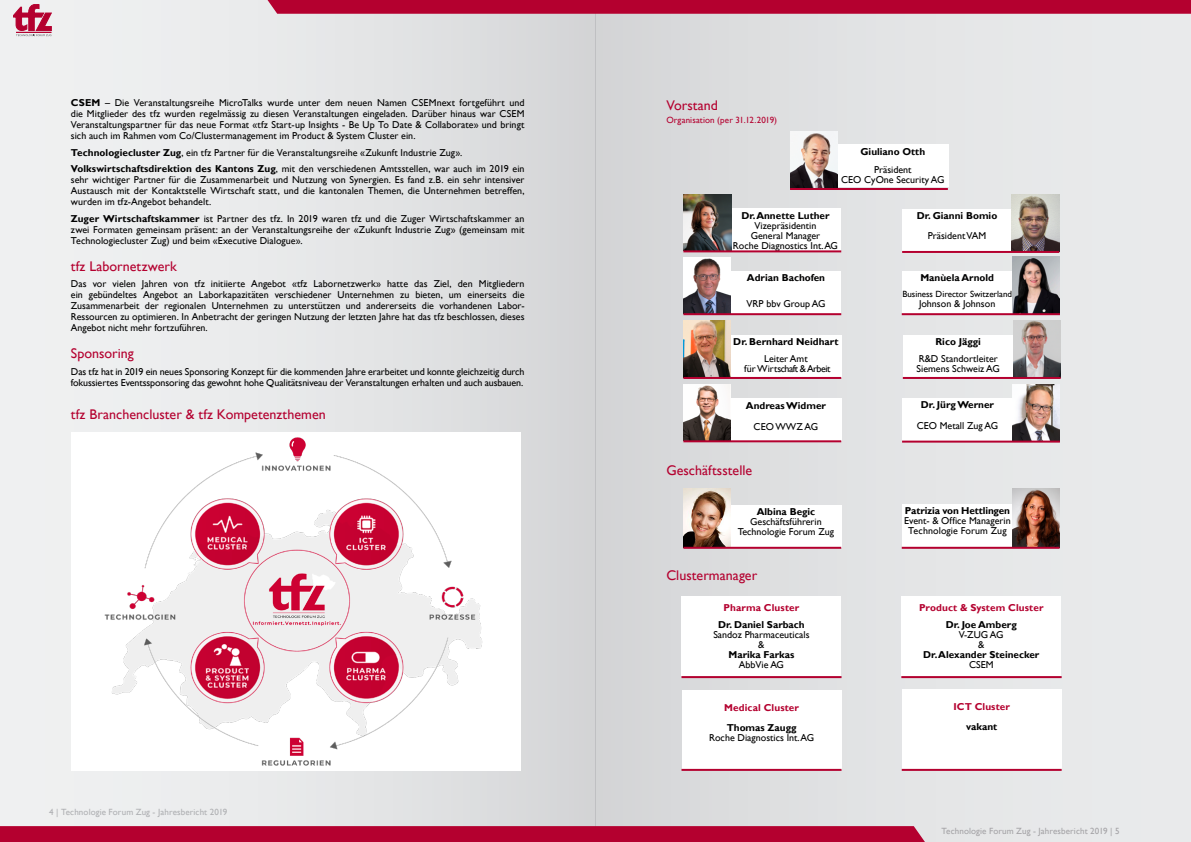
<style>
.page{position:relative;width:1191px;height:842px;background:#fff}
.page>*{position:absolute;margin:0;border:0;box-sizing:border-box;transform-origin:0 0}
.t1{font:14px "Gill Sans";letter-spacing:.005em;color:#b4002f}
.t2{font:10px/11px "Gill Sans";color:#000;text-align:center}
.t3{font:700 10px "Gill Sans";color:#000}
.t4{font:700 10px "Gill Sans";letter-spacing:.015em;color:#b4002f}
.t5{font:9px "Gill Sans";letter-spacing:.01em;color:#a4a3a6}
.t6{font:9px "Gill Sans";letter-spacing:.015em;color:#aeafb2}
.t7{font:9px "Gill Sans";letter-spacing:.015em;color:#b4002f}
.t8{font:9px "Gill Sans";color:#000}
.s1{font-weight:700}
</style>
<div class="page">
<div style="left:595px;top:0;width:596px;height:842px;background:linear-gradient(to right,#d6d6d8,#eceeee)"></div>
<div style="left:0;top:0;width:595px;height:842px;background:linear-gradient(to right,#f3f5f5,#d7d8da)"></div>
<svg style="left:13px;top:4px;width:38px;height:32px"></svg>
<hr style="left:16px;top:32px;width:35px;height:1px;background:#b4002f">
<svg style="left:0;top:826px;width:933px;height:16px"></svg>
<svg style="left:258px;top:0;width:933px;height:14px"></svg>
<div style="left:730px;top:505px;width:111px;height:43px;background:#fff"></div>
<img style="left:683px;top:488px;width:48px;height:59px">
<hr style="left:683px;top:547px;width:158px;height:2px;background:#b4002f">
<div style="left:902px;top:504px;width:111px;height:43px;background:#fff"></div>
<img style="left:1012px;top:489px;width:47px;height:58px">
<hr style="left:901px;top:547px;width:158px;height:2px;background:#b4002f">
<div style="left:730px;top:399px;width:111px;height:42px;background:#fff"></div>
<img style="left:683px;top:384px;width:47px;height:56px">
<hr style="left:683px;top:440px;width:158px;height:2px;background:#b4002f">
<div style="left:837px;top:145px;width:111px;height:42px;background:#fff"></div>
<img style="left:790px;top:132px;width:47px;height:56px">
<hr style="left:790px;top:188px;width:158px;height:2px;background:#b4002f">
<div style="left:730px;top:271px;width:111px;height:42px;background:#fff"></div>
<img style="left:683px;top:257px;width:47px;height:56px">
<hr style="left:683px;top:313px;width:158px;height:2px;background:#b4002f">
<div style="left:729px;top:209px;width:112px;height:42px;background:#fff"></div>
<img style="left:684px;top:194px;width:47px;height:56px">
<hr style="left:683px;top:250px;width:158px;height:2px;background:#b4002f">
<div style="left:901px;top:271px;width:111px;height:43px;background:#fff"></div>
<img style="left:1012px;top:256px;width:48px;height:57px">
<hr style="left:901px;top:313px;width:159px;height:2px;background:#b4002f">
<div style="left:902px;top:398px;width:111px;height:43px;background:#fff"></div>
<img style="left:1012px;top:384px;width:48px;height:57px">
<hr style="left:902px;top:441px;width:158px;height:2px;background:#b4002f">
<div style="left:730px;top:335px;width:111px;height:43px;background:#fff"></div>
<img style="left:683px;top:321px;width:47px;height:56px">
<hr style="left:683px;top:377px;width:158px;height:2px;background:#b4002f">
<div style="left:903px;top:335px;width:110px;height:42px;background:#fff"></div>
<img style="left:1013px;top:321px;width:47px;height:56px">
<hr style="left:903px;top:377px;width:157px;height:2px;background:#b4002f">
<div style="left:71px;top:432px;width:449px;height:339px;background:#fff"></div>
<img style="left:104px;top:437px;width:379px;height:329px">
<div style="left:681px;top:596px;width:160px;height:80px;background:#fff"></div>
<hr style="left:681px;top:676px;width:160px;height:2px;background:#b4002f">
<div style="left:681px;top:690px;width:160px;height:79px;background:#fff"></div>
<div style="left:901px;top:689px;width:160px;height:80px;background:#fff"></div>
<div style="left:901px;top:596px;width:160px;height:80px;background:#fff"></div>
<hr style="left:901px;top:676px;width:160px;height:2px;background:#b4002f">
<hr style="left:681px;top:769px;width:160px;height:2px;background:#b4002f">
<hr style="left:901px;top:769px;width:160px;height:2px;background:#b4002f">
<div style="left:902px;top:209px;width:110px;height:43px;background:#fff"></div>
<img style="left:1012px;top:195px;width:47px;height:56px">
<hr style="left:902px;top:251px;width:157px;height:2px;background:#b4002f">
<p class="t2" style="left:71px;top:97px;width:455px;text-align:justify"><span class="s1">CSEM</span> – Die Veranstaltungsreihe MicroTalks wurde unter dem neuen Namen CSEMnext fortgeführt und die Mitglieder des tfz wurden regelmässig zu diesen Veranstaltungen eingeladen. Darüber hinaus war CSEM Veranstaltungspartner für das neue Format «tfz Start-up Insights - Be Up To Date &amp; Collaborate» und bringt sich auch im Rahmen vom Co/Clustermanagement im Product &amp; System Cluster ein.</p>
<p class="t2" style="left:71px;top:144px;width:455px;line-height:16.7px;text-align:left"><span class="s1">Technologiecluster Zug</span>, ein tfz Partner für die Veranstaltungsreihe «Zukunft Industrie Zug».<br><span class="s1">Volkswirtschaftsdirektion des Kantons Zug</span>, mit den verschiedenen Amtsstellen, war auch im 2019 ein</p>
<p class="t2" style="left:71px;top:175px;width:455px;text-align:justify">sehr wichtiger Partner für die Zusammenarbeit und Nutzung von Synergien. Es fand z.B. ein sehr intensiver Austausch mit der Kontaktstelle Wirtschaft statt, und die kantonalen Themen, die Unternehmen betreffen, wurden im tfz-Angebot behandelt.</p>
<p class="t2" style="left:71px;top:213px;width:455px;text-align:justify"><span class="s1">Zuger Wirtschaftskammer</span> ist Partner des tfz. In 2019 waren tfz und die Zuger Wirtschaftskammer an zwei Formaten gemeinsam präsent: an der Veranstaltungsreihe der «Zukunft Industrie Zug» (gemeinsam mit Technologiecluster Zug) und beim «Executive Dialogue».</p>
<h1 class="t1" style="left:71px;top:258px;width:107px">tfz Labornetzwerk</h1>
<p class="t2" style="left:71px;top:279px;width:455px;text-align:justify">Das vor vielen Jahren von tfz initiierte Angebot «tfz Labornetzwerk» hatte das Ziel, den Mitgliedern ein gebündeltes Angebot an Laborkapazitäten verschiedener Unternehmen zu bieten, um einerseits die Zusammenarbeit der regionalen Unternehmen zu unterstützen und andererseits die vorhandenen Labor-Ressourcen zu optimieren. In Anbetracht der geringen Nutzung der letzten Jahre hat das tfz beschlossen, dieses Angebot nicht mehr fortzuführen.</p>
<h1 class="t1" style="left:71px;top:345px;width:64px">Sponsoring</h1>
<p class="t2" style="left:71px;top:366px;width:455px;text-align:left">Das tfz hat in 2019 ein neues Sponsoring Konzept für die kommenden Jahre erarbeitet und konnte gleichzeitig durch fokussiertes Eventssponsoring das gewohnt hohe Qualitätsniveau der Veranstaltungen erhalten und auch ausbauen.</p>
<h1 class="t1" style="left:71px;top:406px;width:256px">tfz Branchencluster &amp; tfz Kompetenzthemen</h1>
<p class="t6" style="left:49px;top:807px;width:180px">4 | Technologie Forum Zug - Jahresbericht 2019</p>
<h1 class="t1" style="left:666px;top:97px;width:53px">Vorstand</h1>
<p class="t7" style="left:666px;top:114px;width:112px">Organisation (per 31.12.2019)</p>
<p class="t3" style="left:860px;top:145px;width:66px">Giuliano Otth</p>
<p class="t2" style="left:841px;top:164px;width:105px;line-height:10px">Präsident<br>CEO CyOne Security AG</p>
<p class="t3" style="left:741px;top:209px;width:90px">Dr. Annette Luther</p>
<p class="t2" style="left:733px;top:220px;width:107px;line-height:10px">Vizepräsidentin<br>General Manager<br>Roche Diagnostics Int. AG</p>
<p class="t3" style="left:916px;top:210px;width:82px">Dr. Gianni Bomio</p>
<p class="t2" style="left:927px;top:230px;width:60px">Präsident VAM</p>
<p class="t3" style="left:747px;top:271px;width:80px">Adrian Bachofen</p>
<p class="t2" style="left:746px;top:298px;width:81px">VRP bbv Group AG</p>
<p class="t3" style="left:920px;top:272px;width:75px">Manùela Arnold</p>
<p class="t8" style="left:902px;top:289px;width:111px">Business Director Switzerland</p>
<p class="t2" style="left:919px;top:298px;width:78px">Johnson &amp; Johnson</p>
<p class="t3" style="left:733px;top:336px;width:107px">Dr. Bernhard Neidhart</p>
<p class="t2" style="left:744px;top:354px;width:88px;line-height:10px">Leiter Amt<br>für Wirtschaft &amp; Arbeit</p>
<p class="t3" style="left:935px;top:335px;width:47px">Rico Jäggi</p>
<p class="t2" style="left:916px;top:354px;width:85px;line-height:10px;text-align:left">R&amp;D Standortleiter<br>Siemens Schweiz AG</p>
<p class="t3" style="left:746px;top:399px;width:82px">Andreas Widmer</p>
<p class="t2" style="left:753px;top:421px;width:66px">CEO WWZ AG</p>
<p class="t3" style="left:921px;top:399px;width:75px">Dr. Jürg Werner</p>
<p class="t2" style="left:916px;top:421px;width:83px">CEO Metall Zug AG</p>
<h1 class="t1" style="left:666px;top:462px;width:87px">Geschäftsstelle</h1>
<p class="t3" style="left:756px;top:506px;width:60px">Albina Begic</p>
<p class="t2" style="left:738px;top:517px;width:98px;line-height:10px">Geschäftsführerin<br>Technologie Forum Zug</p>
<p class="t3" style="left:905px;top:505px;width:107px">Patrizia von Hettlingen</p>
<p class="t2" style="left:904px;top:516px;width:108px;line-height:10px">Event- &amp; Office Managerin<br>Technologie Forum Zug</p>
<h1 class="t1" style="left:666px;top:567px;width:92px">Clustermanager</h1>
<p class="t4" style="left:723px;top:602px;width:77px">Pharma Cluster</p>
<p class="t3" style="left:718px;top:619px;width:88px">Dr. Daniel Sarbach</p>
<p class="t2" style="left:713px;top:630px;width:98px;line-height:10px">Sandoz Pharmaceuticals &amp;</p>
<p class="t3" style="left:728px;top:649px;width:67px">Marika Farkas</p>
<p class="t2" style="left:739px;top:659px;width:47px">AbbVie AG</p>
<p class="t4" style="left:919px;top:602px;width:126px">Product &amp; System Cluster</p>
<p class="t3" style="left:945px;top:619px;width:72px">Dr. Joe Amberg</p>
<p class="t2" style="left:959px;top:630px;width:46px;line-height:10px">V-ZUG AG &amp;</p>
<p class="t3" style="left:923px;top:649px;width:118px">Dr. Alexander Steinecker</p>
<p class="t2" style="left:969px;top:659px;width:26px">CSEM</p>
<p class="t4" style="left:724px;top:701px;width:76px">Medical Cluster</p>
<p class="t3" style="left:726px;top:721px;width:71px">Thomas Zaugg</p>
<p class="t2" style="left:709px;top:732px;width:107px">Roche Diagnostics Int. AG</p>
<p class="t4" style="left:953px;top:700px;width:58px">ICT Cluster</p>
<p class="t3" style="left:966px;top:720px;width:33px">vakant</p>
<p class="t5" style="left:941px;top:825px;width:180px">Technologie Forum Zug - Jahresbericht 2019 | 5</p>
</div>
